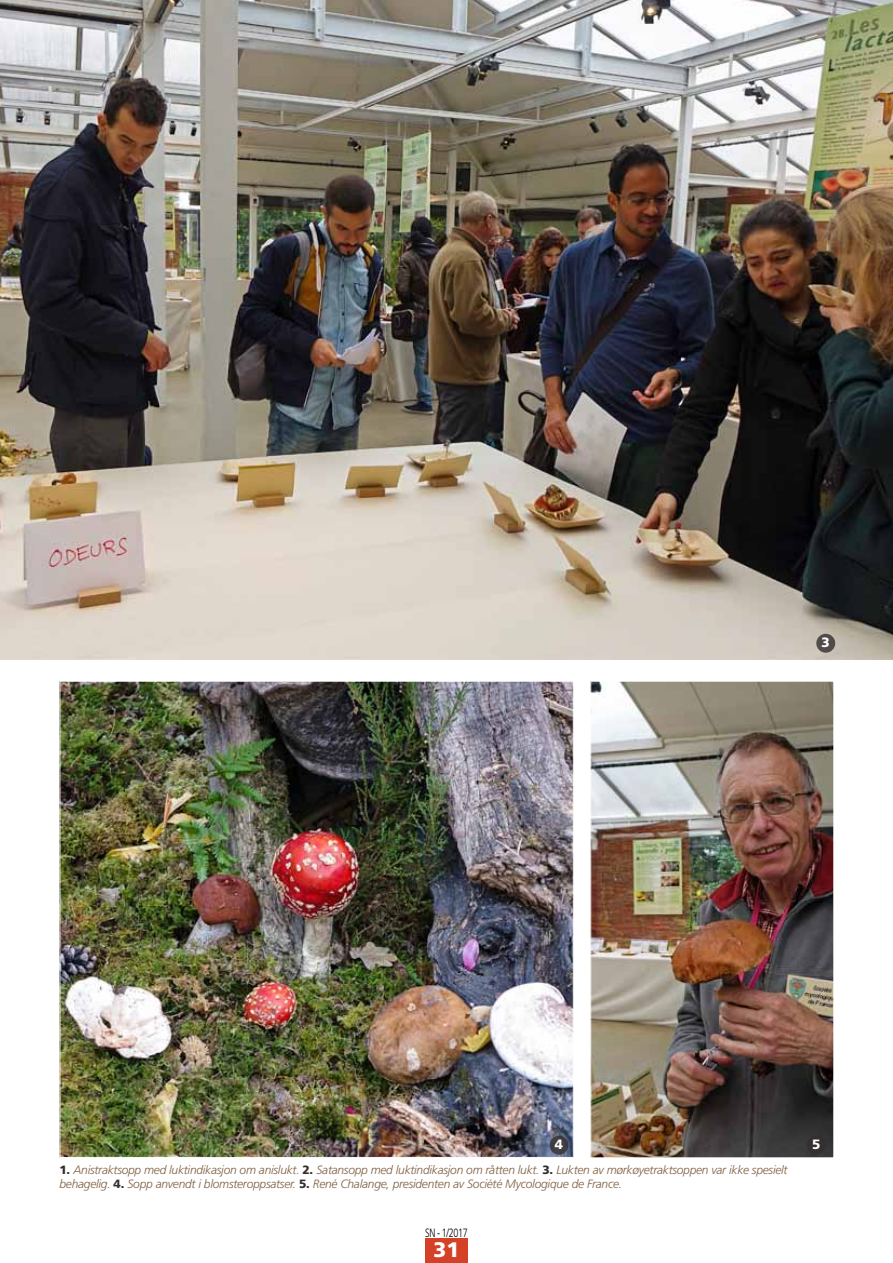
<style>
.page{position:relative;width:893px;height:1263px;background:#fff}
.page>*{position:absolute;margin:0;border:0;box-sizing:border-box;transform-origin:0 0}
.t1{font:900 21px "Frutiger LT Std";color:#fff}
.t2{font:900 13.5px "Frutiger LT Std";color:#fff}
.t3{font:italic 300 12px/14.4px "Frutiger LT Std";letter-spacing:-.02em;color:#7f5f42}
.t4{font:300 12px "Frutiger LT Std";letter-spacing:-.04em;color:#000;scale:.75 1}
.s1{font-weight:900;font-style:normal;color:#342f2e}
</style>
<div class="page">
<div style="left:425px;top:1238px;width:43px;height:25px;background:#d44127"></div>
<img style="left:0;top:0;width:893px;height:659px">
<img style="left:62px;top:683px;width:510px;height:473px">
<img style="left:592px;top:683px;width:240px;height:473px">
<div style="left:590px;top:681px;width:244px;height:477px;border:1px solid #fff"></div>
<div style="left:807px;top:1135px;width:19px;height:19px;background:#342f2e;border-radius:50%"></div>
<svg style="left:549px;top:1136px;width:19px;height:19px"></svg>
<svg style="left:816px;top:634px;width:19px;height:19px"></svg>
<p class="t2" style="left:822px;top:634px;width:10px">3</p>
<p class="t2" style="left:555px;top:1136px;width:10px">4</p>
<p class="t2" style="left:812px;top:1136px;width:10px">5</p>
<p class="t3" style="left:60px;top:1162px;width:730px"><span class="s1">1.</span> Anistraktsopp med luktindikasjon om anislukt. <span class="s1">2.</span> Satansopp med luktindikasjon om råtten lukt. <span class="s1">3.</span> Lukten av mørkøyetraktsoppen var ikke spesielt behagelig. <span class="s1">4.</span> Sopp anvendt i blomsteroppsatser. <span class="s1">5.</span> René Chalange, presidenten av Société Mycologique de France.</p>
<p class="t4" style="left:425px;top:1225px;width:58px">SN - 1/2017</p>
<h1 class="t1" style="left:434px;top:1237px;width:27px">31</h1>
</div>
